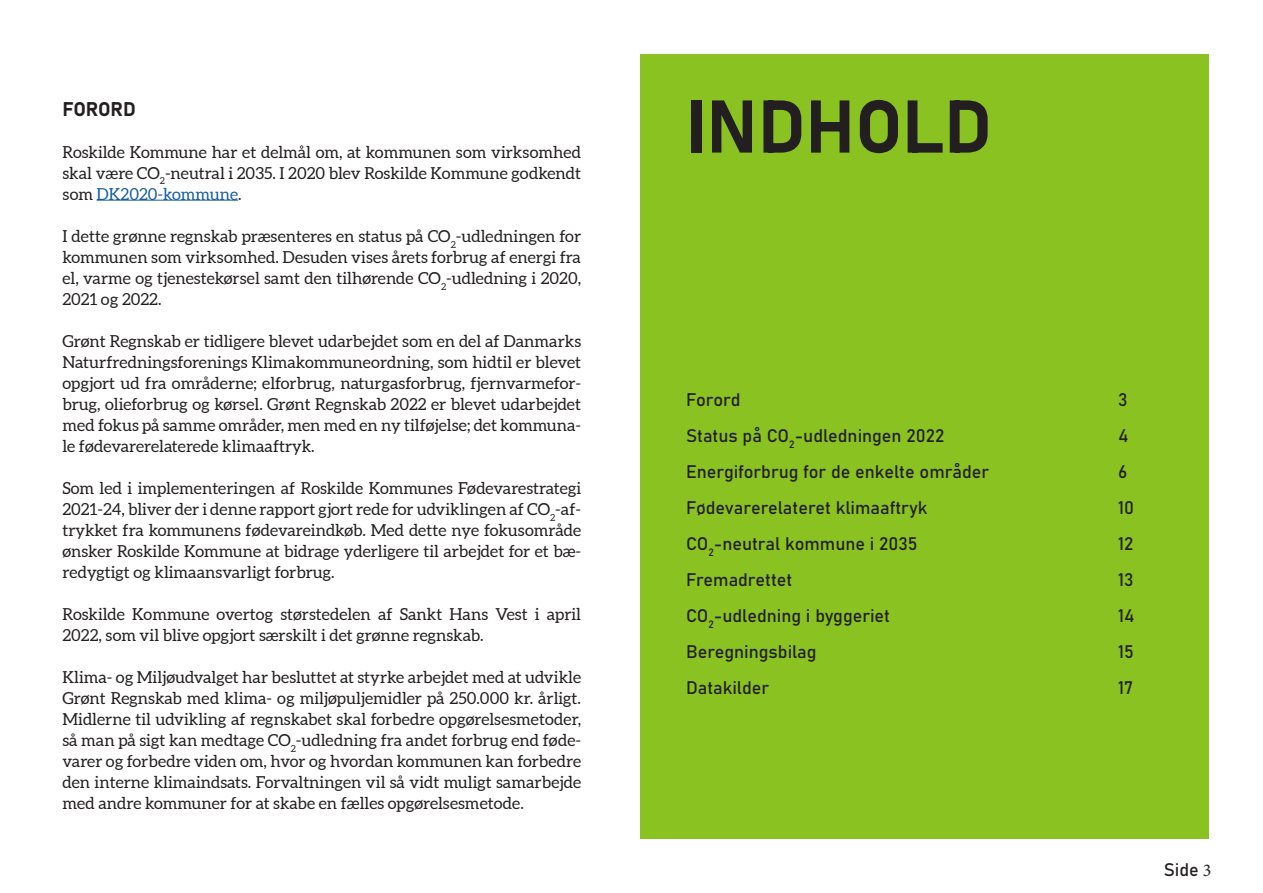
<style>
.page{position:relative;width:1263px;height:893px;background:#fff}
.page>*{position:absolute;margin:0;border:0;box-sizing:border-box;transform-origin:0 0}
.t1{font:73.5px "Bahnschrift";color:#231f20}
.t2{font:19.5px "Bahnschrift";letter-spacing:-.01em;color:#231f20}
.t3{font:18px "Bahnschrift";color:#231f20}
.t4{font:16.5px/21px "Aleo";color:#231f20;text-align:justify}
.s1{color:#175d9e}
.s2{font-family:"Minion Pro"}
</style>
<div class="page">
<div style="left:641px;top:54px;width:568px;height:785px;background:#89c221"></div>
<hr style="left:97px;top:200px;width:141px;height:1px;background:#175d9e">
<p class="t2" style="left:63px;top:97px;width:75px">FORORD</p>
<p class="t4" style="left:63px;top:142px;width:520px">Roskilde Kommune har et delmål om, at kommunen som virksomhed skal være CO<sub>2</sub>-neutral i 2035. I 2020 blev Roskilde Kommune godkendt som <span class="s1">DK2020-kommune</span>.</p>
<p class="t4" style="left:63px;top:226px;width:520px">I dette grønne regnskab præsenteres en status på CO<sub>2</sub>-udledningen for kommunen som virksomhed. Desuden vises årets forbrug af energi fra el, varme og tjenestekørsel samt den tilhørende CO<sub>2</sub>-udledning i 2020, 2021 og 2022.</p>
<p class="t4" style="left:63px;top:331px;width:520px">Grønt Regnskab er tidligere blevet udarbejdet som en del af Danmarks Naturfredningsforenings Klimakommuneordning, som hidtil er blevet opgjort ud fra områderne; elforbrug, naturgasforbrug, fjernvarmefor&shy;brug, olieforbrug og kørsel. Grønt Regnskab 2022 er blevet udarbejdet med fokus på samme områder, men med en ny tilføjelse; det kommuna&shy;le fødevarerelaterede klimaaftryk.</p>
<p class="t4" style="left:63px;top:478px;width:520px">Som led i implementeringen af Roskilde Kommunes Fødevarestrategi 2021-24, bliver der i denne rapport gjort rede for udviklingen af CO<sub>2</sub>-af&shy;trykket fra kommunens fødevareindkøb. Med dette nye fokusområde ønsker Roskilde Kommune at bidrage yderligere til arbejdet for et bæ&shy;redygtigt og klimaansvarligt forbrug.</p>
<p class="t4" style="left:63px;top:604px;width:520px">Roskilde Kommune overtog størstedelen af Sankt Hans Vest i april<br>2022, som vil blive opgjort særskilt i det grønne regnskab.</p>
<p class="t4" style="left:63px;top:667px;width:520px">Klima- og Miljøudvalget har besluttet at styrke arbejdet med at udvikle Grønt Regnskab med klima- og miljøpuljemidler på 250.000 kr. årligt.<br>Midlerne til udvikling af regnskabet skal forbedre opgørelsesmetoder, så man på sigt kan medtage CO<sub>2</sub>-udledning fra andet forbrug end føde&shy;varer og forbedre viden om, hvor og hvordan kommunen kan forbedre den interne klimaindsats. Forvaltningen vil så vidt muligt samarbejde med andre kommuner for at skabe en fælles opgørelsesmetode.</p>
<p class="t1" style="left:686px;top:80px;width:308px">INDHOLD</p>
<p class="t3" style="left:686px;top:389px;width:56px">Forord</p>
<p class="t3" style="left:1118px;top:389px;width:11px">3</p>
<p class="t3" style="left:686px;top:425px;width:260px">Status på CO<sub>2</sub>-udledningen 2022</p>
<p class="t3" style="left:1118px;top:425px;width:12px">4</p>
<p class="t3" style="left:686px;top:461px;width:305px">Energiforbrug for de enkelte områder</p>
<p class="t3" style="left:1118px;top:461px;width:11px">6</p>
<p class="t3" style="left:686px;top:497px;width:243px">Fødevarerelateret klimaaftryk</p>
<p class="t3" style="left:1118px;top:497px;width:17px">10</p>
<p class="t3" style="left:686px;top:533px;width:233px">CO<sub>2</sub>-neutral kommune i 2035</p>
<p class="t3" style="left:1118px;top:533px;width:17px">12</p>
<p class="t3" style="left:686px;top:569px;width:108px">Fremadrettet</p>
<p class="t3" style="left:1118px;top:569px;width:17px">13</p>
<p class="t3" style="left:686px;top:605px;width:205px">CO<sub>2</sub>-udledning i byggeriet</p>
<p class="t3" style="left:1118px;top:605px;width:18px">14</p>
<p class="t3" style="left:686px;top:641px;width:132px">Beregningsbilag</p>
<p class="t3" style="left:1118px;top:641px;width:17px">15</p>
<p class="t3" style="left:686px;top:677px;width:85px">Datakilder</p>
<p class="t3" style="left:1118px;top:677px;width:17px">17</p>
<p class="t3" style="left:1164px;top:858px;width:49px">Side <span class="s2">3</span></p>
</div>
